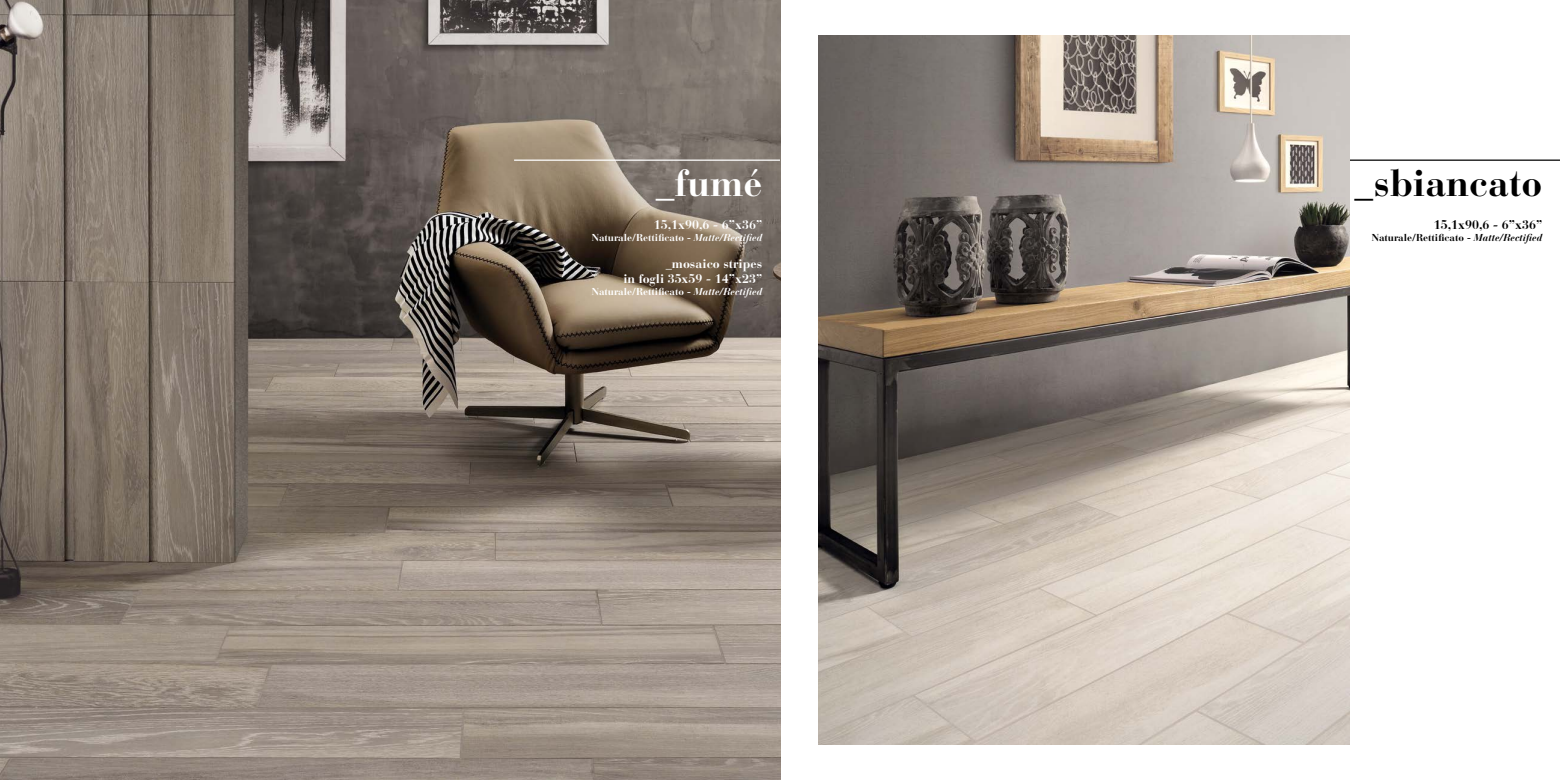
<style>
.page{position:relative;width:1560px;height:780px;background:#fff}
.page>*{position:absolute;margin:0;border:0;box-sizing:border-box;transform-origin:0 0}
.t1{font:700 37.5px "Bauer Bodoni Std";color:#000}
.t2{font:700 37.5px "Bauer Bodoni Std";color:#fff}
.t3{font:700 12.5px/15px "Bauer Bodoni Std";color:#fff;text-align:right}
.t4{font:700 12.5px "Bauer Bodoni Std";color:#000}
.t5{font:700 10px "Bauer Bodoni Std";color:#fff}
.t6{font:700 10px "Bauer Bodoni Std";color:#000}
.s1{font-style:italic}
</style>
<div class="page">
<img style="left:0;top:0;width:780px;height:780px">
<hr style="left:514px;top:159px;width:266px;height:2px;background:#fff">
<hr style="left:1293px;top:159px;width:266px;height:2px;background:#000">
<img style="left:818px;top:35px;width:531px;height:709px">
<h1 class="t2" style="left:656px;top:160px;width:108px">_fumé</h1>
<p class="t3" style="left:653px;top:217px;width:110px">15,1x90,6 - 6”x36”</p>
<p class="t5" style="left:591px;top:231px;width:172px">Naturale/Rettificato - <span class="s1">Matte/Rectified</span></p>
<p class="t3" style="left:623px;top:256px;width:140px">_mosaico stripes<br>in fogli 35x59 - 14”x23”</p>
<p class="t5" style="left:591px;top:285px;width:172px">Naturale/Rettificato - <span class="s1">Matte/Rectified</span></p>
<h1 class="t1" style="left:1354px;top:160px;width:189px">_sbiancato</h1>
<p class="t4" style="left:1433px;top:217px;width:110px">15,1x90,6 - 6”x36”</p>
<p class="t6" style="left:1371px;top:231px;width:172px">Naturale/Rettificato - <span class="s1">Matte/Rectified</span></p>
</div>
